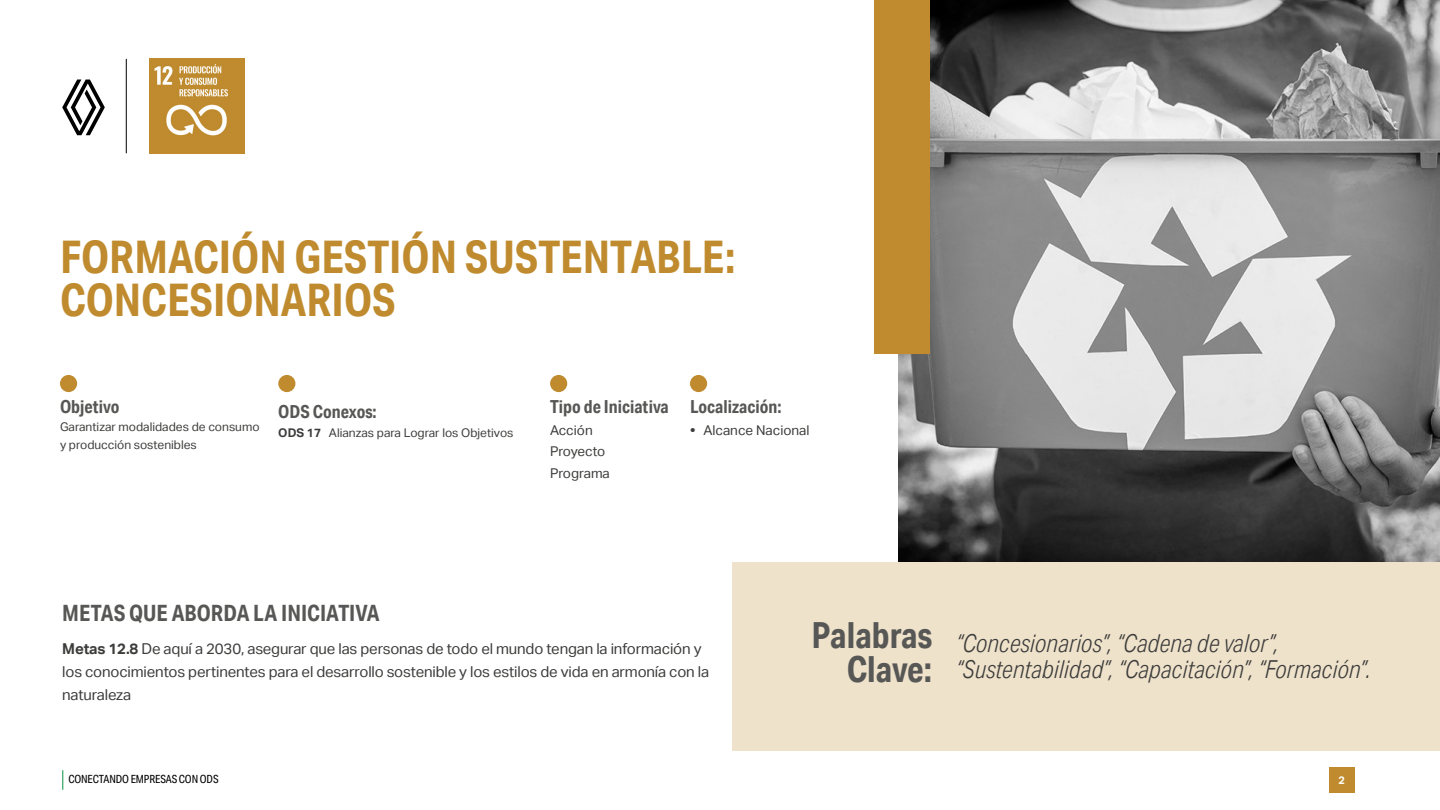
<style>
.page{position:relative;width:1440px;height:810px;background:#fff}
.page>*{position:absolute;margin:0;border:0;box-sizing:border-box;transform-origin:0 0}
.t1{font:700 45px/42.8px "Aktiv Grotesk Cd";color:#bf8b2e}
.t2{font:700 36px/33.8px "Aktiv Grotesk Cd";color:#575756;text-align:right}
.t3{font:italic 300 24.75px/26.2px "Aktiv Grotesk Cd";color:#3c3c3b}
.t4{font:700 22.5px "Aktiv Grotesk Cd";color:#575756}
.t5{font:700 18px "Aktiv Grotesk Cd";color:#575756}
.t6{font:15px/23.2px "Aktiv Grotesk";letter-spacing:-.01em;color:#3c3c3b}
.t7{font:13.5px/21.8px "Aktiv Grotesk";color:#3c3c3b}
.t8{font:12px/18px "Aktiv Grotesk";color:#3c3c3b}
.t9{font:11.25px "Aktiv Grotesk Cd";letter-spacing:-.01em;color:#000}
.t10{font:700 10.88px "Aktiv Grotesk";color:#fff}
.s1{font-weight:700}
</style>
<div class="page">
<svg style="left:62px;top:770px;width:1px;height:20px"></svg>
<div style="left:1329px;top:767px;width:25px;height:26px;background:#bf8b2e"></div>
<img style="left:898px;top:0;width:542px;height:562px">
<div style="left:874px;top:0;width:56px;height:354px;background:#bf8b2e"></div>
<img style="left:149px;top:59px;width:95px;height:95px">
<hr style="left:126px;top:59px;width:1px;height:94px;background:#000">
<div style="left:732px;top:562px;width:708px;height:189px;background:#efe2cb"></div>
<div style="left:60px;top:375px;width:17px;height:17px;background:#bf8b2e;border-radius:50%"></div>
<div style="left:690px;top:375px;width:17px;height:17px;background:#bf8b2e;border-radius:50%"></div>
<svg style="left:62px;top:80px;width:43px;height:55px"></svg>
<div style="left:278px;top:375px;width:17px;height:17px;background:#bf8b2e;border-radius:50%"></div>
<div style="left:550px;top:375px;width:17px;height:17px;background:#bf8b2e;border-radius:50%"></div>
<h1 class="t1" style="left:60px;top:235px;width:677px">FORMACIÓN GESTIÓN SUSTENTABLE:<br>CONCESIONARIOS</h1>
<p class="t5" style="left:60px;top:395px;width:61px">Objetivo</p>
<p class="t8" style="left:60px;top:418px;width:201px">Garantizar modalidades de consumo y producción sostenibles</p>
<p class="t5" style="left:278px;top:401px;width:100px">ODS Conexos:</p>
<p class="t8" style="left:278px;top:423px;width:237px"><span class="s1">ODS 17</span> Alianzas para Lograr los Objetivos</p>
<p class="t5" style="left:550px;top:395px;width:120px">Tipo de Iniciativa</p>
<p class="t7" style="left:550px;top:419px;width:61px">Acción<br>Proyecto<br>Programa</p>
<p class="t5" style="left:690px;top:395px;width:93px">Localización:</p>
<p class="t7" style="left:690px;top:419px;width:121px"><span class="s1">•</span> Alcance Nacional</p>
<h3 class="t4" style="left:62px;top:599px;width:319px">METAS QUE ABORDA LA INICIATIVA</h3>
<p class="t6" style="left:62px;top:637px;width:648px"><span class="s1">Metas 12.8</span> De aquí a 2030, asegurar que las personas de todo el mundo tengan la información y los conocimientos pertinentes para el desarrollo sostenible y los estilos de vida en armonía con la naturaleza</p>
<h2 class="t2" style="left:811px;top:618px;width:122px">Palabras<br>Clave:</h2>
<h3 class="t3" style="left:956px;top:630px;width:416px">“Concesionarios”, “Cadena de valor”, “Sustentabilidad”, “Capacitación”, “Formación”.</h3>
<p class="t9" style="left:68px;top:773px;width:152px">CONECTANDO EMPRESAS CON ODS</p>
<p class="t10" style="left:1338px;top:774px;width:8px">2</p>
</div>
